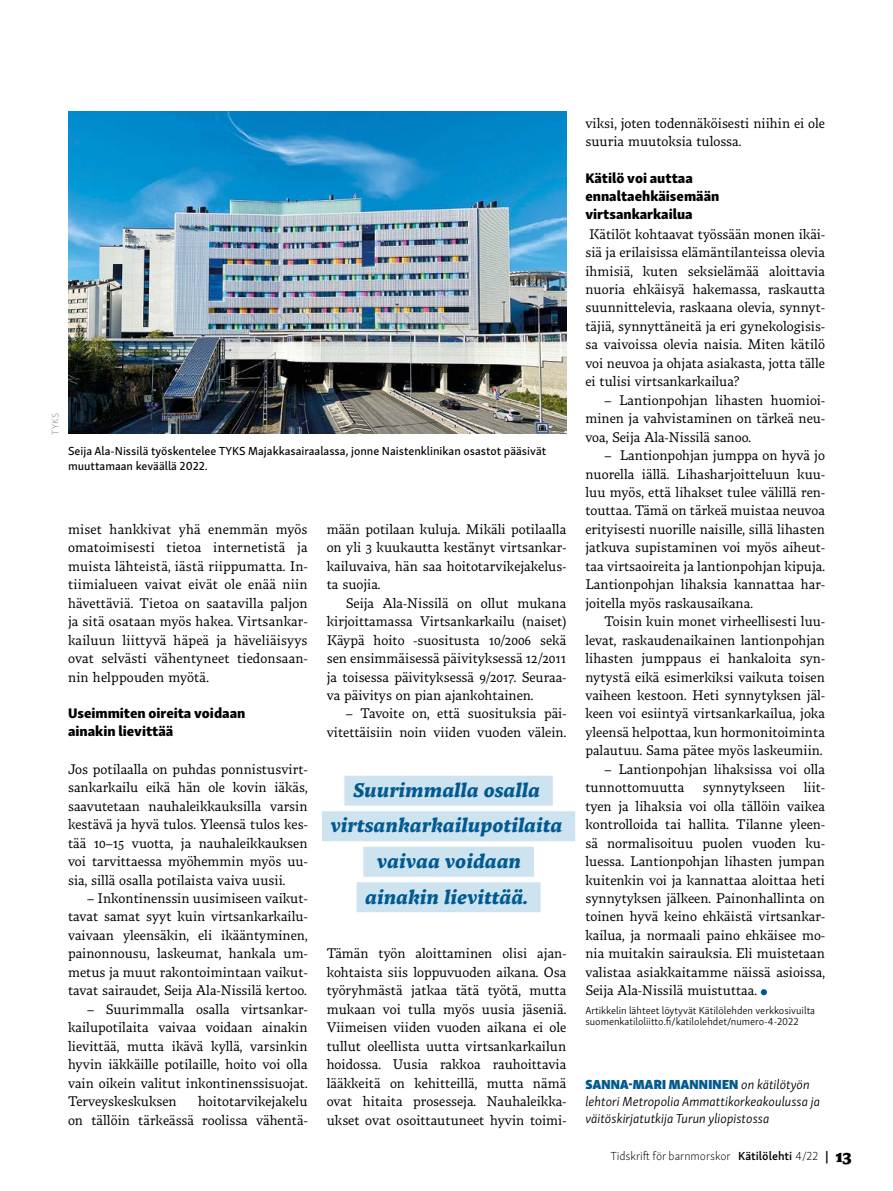
<style>
.page{position:relative;width:893px;height:1191px;background:#fff}
.page>*{position:absolute;margin:0;border:0;box-sizing:border-box;transform-origin:0 0}
.äläys_paksukursiivi{font:italic 800 19.5px "Tzimmes";color:#005a91}
.väliotsikko{font:14.25px/18.1px "Skolar Sans Latn Eb";color:#000}
.leipis_sis{font:13.8px/18.5px "Tzimmes";color:#000;text-align:justify}
.leipis{font:13.8px/18.5px "Tzimmes";color:#000;text-align:justify}
.kirjoittajafaktat{font:italic 300 13.5px/17.2px "Skolar Sans Latn";color:#000}
.kuvateksti{font:12px/15px "Skolar Sans Latn Me";color:#000}
.t1{font:12px "Skolar Sans Latn El";color:#000}
.lähteet{font:300 10.5px/10.5px "Skolar Sans Latn";color:#000}
.kuvaaja_kuvassa{font:300 9.6px "Skolar Sans Latn";color:#9d9d9c}
.s1{font-family:"Skolar Sans Latn Cn Bl";font-weight:400;font-style:normal;color:#005a91}
.s2{font-family:"Skolar Sans Latn";font-weight:600}
.s3{font-family:"Tzimmes";font-weight:900;font-size:13.5px}
.s4{font-family:"Tzimmes";font-weight:900;font-size:16.5px}
</style>
<div class="page">
<svg style="left:761px;top:989px;width:6px;height:6px"></svg>
<img style="left:68px;top:112px;width:498px;height:322px">
<div style="left:344px;top:775px;width:209px;height:30px;background:#cee3f0"></div>
<div style="left:322px;top:811px;width:253px;height:30px;background:#cee3f0"></div>
<div style="left:363px;top:846px;width:171px;height:30px;background:#cee3f0"></div>
<div style="left:357px;top:882px;width:184px;height:30px;background:#cee3f0"></div>
<p class="kuvaaja_kuvassa" style="left:48px;top:435px;width:23px;rotate:-90deg">TYKS</p>
<p class="kuvateksti" style="left:68px;top:442px;width:480px">Seija Ala-Nissilä työskentelee TYKS Majakkasairaalassa, jonne Naistenklinikan osastot pääsivät muuttamaan keväällä 2022.</p>
<p class="leipis_sis" style="left:68px;top:520px;width:241px">miset hankkivat yhä enemmän myös omatoimisesti tietoa internetistä ja muista lähteistä, iästä riippumatta. In&shy;tiimialueen vaivat eivät ole enää niin hävettäviä. Tietoa on saatavilla paljon ja sitä osataan myös hakea. Virtsankar&shy;kailuun liittyvä häpeä ja häveliäisyys ovat selvästi vähentyneet tiedonsaan&shy;nin helppouden myötä.</p>
<p class="väliotsikko" style="left:68px;top:702px;width:179px">Useimmiten oireita voidaan ainakin lievittää</p>
<p class="leipis" style="left:68px;top:760px;width:241px">Jos potilaalla on puhdas ponnistusvirt&shy;sankarkailu eikä hän ole kovin iäkäs, saavutetaan nauhaleikkauksilla varsin kestävä ja hyvä tulos. Yleensä tulos kes&shy;tää 10–15 vuotta, ja nauhaleikkauksen voi tarvittaessa myöhemmin myös uu&shy;sia, sillä osalla potilaista vaiva uusii.</p>
<p class="leipis_sis" style="left:68px;top:889px;width:241px;text-indent:19px">– Inkontinenssin uusimiseen vaikut&shy;tavat samat syyt kuin virtsankarkailu&shy;vaivaan yleensäkin, eli ikääntyminen, painonnousu, laskeumat, hankala um&shy;metus ja muut rakontoimintaan vaikut&shy;tavat sairaudet, Seija Ala-Nissilä kertoo.</p>
<p class="leipis_sis" style="left:68px;top:999px;width:241px;text-indent:19px">– Suurimmalla osalla virtsankar&shy;kailupotilaita vaivaa voidaan ainakin lievittää, mutta ikävä kyllä, varsinkin hyvin iäkkäille potilaille, hoito voi olla vain oikein valitut inkontinenssisuojat.<br>Terveyskeskuksen</p>
<p class="leipis_sis" style="left:68px;top:1092px;width:241px;text-align:right">hoitotarvikejakelu<br>on tällöin tärkeässä roolissa vähentä-</p>
<p class="leipis_sis" style="left:327px;top:520px;width:241px">mään potilaan kuluja. Mikäli potilaalla on yli 3 kuukautta kestänyt virtsankar&shy;kailuvaiva, hän saa hoitotarvikejakelus&shy;ta suojia.</p>
<p class="leipis_sis" style="left:327px;top:594px;width:241px;text-indent:19px">Seija Ala-Nissilä on ollut mukana kirjoittamassa Virtsankarkailu (naiset)<br>Käypä hoito -suositusta 10/2006 sekä sen ensimmäisessä päivityksessä 12/2011 ja toisessa päivityksessä 9/2017. Seuraa&shy;va päivitys on pian ajankohtainen.</p>
<p class="leipis_sis" style="left:327px;top:704px;width:241px;text-align:right">– Tavoite on, että suosituksia päi&shy;vitettäisiin noin viiden vuoden välein.</p>
<p class="äläys_paksukursiivi" style="left:353px;top:777px;width:189px">Suurimmalla osalla</p>
<p class="äläys_paksukursiivi" style="left:330px;top:812px;width:233px">virtsankarkailupotilaita</p>
<p class="äläys_paksukursiivi" style="left:377px;top:848px;width:146px">vaivaa voidaan</p>
<p class="äläys_paksukursiivi" style="left:365px;top:883px;width:164px">ainakin lievittää.</p>
<p class="leipis_sis" style="left:327px;top:944px;width:241px">Tämän työn aloittaminen olisi ajan&shy;kohtaista siis loppuvuoden aikana. Osa työryhmästä jatkaa tätä työtä, mutta mukaan voi tulla myös uusia jäseniä.<br>Viimeisen viiden vuoden aikana ei ole tullut oleellista uutta virtsankarkailun hoidossa. Uusia rakkoa rauhoittavia lääkkeitä on kehitteillä, mutta nämä ovat hitaita prosesseja. Nauhaleikka&shy;ukset ovat osoittautuneet hyvin toimi-</p>
<p class="leipis_sis" style="left:585px;top:114px;width:241px">viksi, joten todennäköisesti niihin ei ole suuria muutoksia tulossa.</p>
<p class="väliotsikko" style="left:585px;top:167px;width:136px">Kätilö voi auttaa ennaltaehkäisemään virtsankarkailua</p>
<p class="leipis" style="left:585px;top:225px;width:241px">Kätilöt kohtaavat työssään monen ikäi&shy;siä ja erilaisissa elämäntilanteissa olevia ihmisiä, kuten seksielämää aloittavia nuoria ehkäisyä hakemassa, raskautta suunnittelevia, raskaana olevia, synnyt&shy;täjiä, synnyttäneitä ja eri gynekologisis&shy;sa vaivoissa olevia naisia. Miten kätilö voi neuvoa ja ohjata asiakasta, jotta tälle ei tulisi virtsankarkailua?</p>
<p class="leipis_sis" style="left:585px;top:391px;width:241px;text-indent:19px">– Lantionpohjan lihasten huomioi&shy;minen ja vahvistaminen on tärkeä neu&shy;voa, Seija Ala-Nissilä sanoo.</p>
<p class="leipis_sis" style="left:585px;top:446px;width:241px;text-indent:19px">– Lantionpohjan jumppa on hyvä jo nuorella iällä. Lihasharjoitteluun kuu&shy;luu myös, että lihakset tulee välillä ren&shy;touttaa. Tämä on tärkeä muistaa neuvoa erityisesti nuorille naisille, sillä lihasten jatkuva supistaminen voi myös aiheut&shy;taa virtsaoireita ja lantionpohjan kipuja.<br>Lantionpohjan lihaksia kannattaa har&shy;joitella myös raskausaikana.</p>
<p class="leipis_sis" style="left:585px;top:612px;width:241px;text-indent:19px">Toisin kuin monet virheellisesti luu&shy;levat, raskaudenaikainen lantionpohjan lihasten jumppaus ei hankaloita syn&shy;nytystä eikä esimerkiksi vaikuta toisen vaiheen kestoon. Heti synnytyksen jäl&shy;keen voi esiintyä virtsankarkailua, joka yleensä helpottaa, kun hormonitoiminta palautuu. Sama pätee myös laskeumiin.</p>
<p class="leipis_sis" style="left:585px;top:760px;width:241px;text-indent:19px">– Lantionpohjan lihaksissa voi olla tunnottomuutta</p>
<p class="leipis_sis" style="left:585px;top:778px;width:241px;text-indent:218px">liit&shy;tyen ja lihaksia voi olla tällöin vaikea kontrolloida tai hallita. Tilanne yleen&shy;sä normalisoituu puolen vuoden ku&shy;luessa. Lantionpohjan lihasten jumpan kuitenkin voi ja kannattaa aloittaa heti synnytyksen jälkeen. Painonhallinta on toinen hyvä keino ehkäistä virtsankar&shy;kailua, ja normaali paino ehkäisee mo&shy;nia muitakin sairauksia. Eli muistetaan valistaa asiakkaitamme näissä asioissa, Seija Ala-Nissilä muistuttaa.</p>
<p class="lähteet" style="left:585px;top:1004px;width:231px">Artikkelin lähteet löytyvät Kätilölehden verkkosivuilta suomenkatiloliitto.fi/katilolehdet/numero-4-2022</p>
<p class="leipis_sis" style="left:703px;top:778px;width:84px">synnytykseen</p>
<p class="kirjoittajafaktat" style="left:585px;top:1074px;width:236px"><span class="s1">SANNA-MARI MANNINEN</span> on kätilötyön lehtori Metropolia Ammattikorkeakoulussa ja väitöskirjatutkija Turun yliopistossa</p>
<p class="t1" style="left:610px;top:1147px;width:243px">Tidskrift för barnmorskor <span class="s2">Kätilölehti</span> 4/22 <span class="s3">|</span> <span class="s4">13</span></p>
</div>
